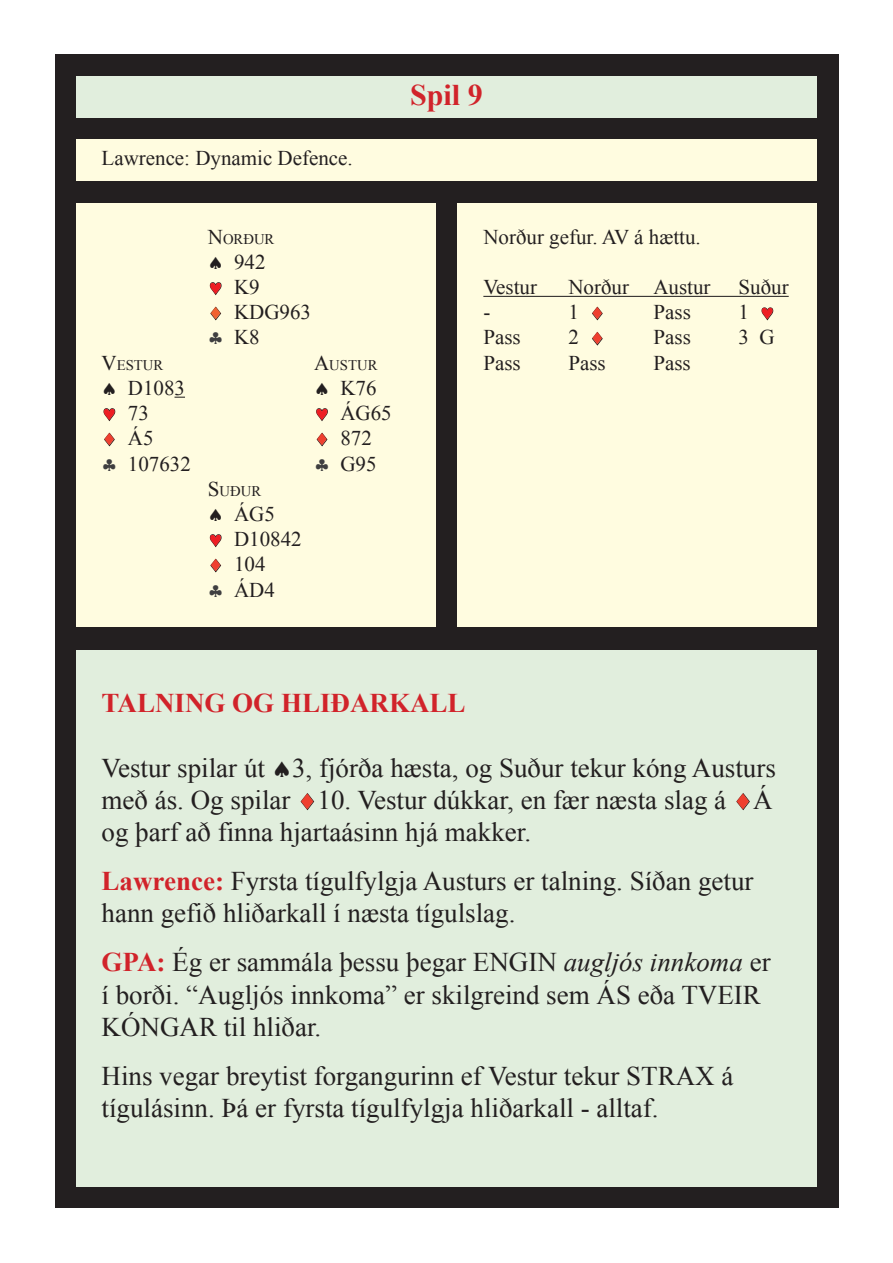
<style>
.page{position:relative;width:893px;height:1263px;background:#fff}
.page>*{position:absolute;margin:0;border:0;box-sizing:border-box;transform-origin:0 0}
.t1{font:700 30px "Times New Roman";color:#d1232a}
.t2{font:27px/32.4px "Times New Roman";color:#231f20}
.t3{font:700 27px "Times New Roman";color:#d1232a}
.t4{font:21px/25.2px "Times New Roman";color:#231f20}
.t5{font:14.7px "Times New Roman";color:#231f20}
.s1{font-size:21px}
.s2{color:#ee1d23}
.s3{color:#f16130}
.s4{color:#3f3f40}
.s5{color:#ef3f2f}
.s6{font-weight:700;color:#d1232a}
.s7{font-style:italic}
</style>
<div class="page">
<div style="left:55px;top:55px;width:783px;height:1153px;background:#231f20"></div>
<div style="left:76px;top:204px;width:359px;height:423px;background:#fffce0"></div>
<svg style="left:209px;top:282px;width:13px;height:14px"></svg>
<svg style="left:210px;top:306px;width:11px;height:15px"></svg>
<svg style="left:103px;top:408px;width:13px;height:14px"></svg>
<svg style="left:316px;top:408px;width:12px;height:13px"></svg>
<svg style="left:104px;top:432px;width:11px;height:15px"></svg>
<svg style="left:316px;top:432px;width:12px;height:15px"></svg>
<svg style="left:209px;top:534px;width:13px;height:14px"></svg>
<svg style="left:210px;top:558px;width:11px;height:15px"></svg>
<div style="left:458px;top:204px;width:359px;height:423px;background:#fffce0"></div>
<hr style="left:483px;top:296px;width:306px;height:1px;background:#231f20">
<svg style="left:592px;top:306px;width:11px;height:15px"></svg>
<svg style="left:761px;top:307px;width:13px;height:14px"></svg>
<svg style="left:592px;top:332px;width:11px;height:14px"></svg>
<div style="left:76px;top:76px;width:741px;height:41px;background:#e1eedd"></div>
<div style="left:76px;top:140px;width:741px;height:41px;background:#fffce0"></div>
<div style="left:76px;top:650px;width:741px;height:537px;background:#e1eedd"></div>
<svg style="left:300px;top:793px;width:14px;height:18px"></svg>
<svg style="left:736px;top:793px;width:14px;height:18px"></svg>
<p class="t4" style="left:102px;top:145px;width:253px">Lawrence: Dynamic Defence.</p>
<p class="t1" style="left:410px;top:74px;width:74px">Spil 9</p>
<p class="t5" style="left:208px;top:229px;width:68px"><span class="s1">N</span>ORÐUR</p>
<p class="t4" style="left:208px;top:249px;width:105px">♠ 942<br><span class="s2">♥</span> K9<br><span class="s3">♦</span> KDG963 <span class="s4">♣</span> K8</p>
<p class="t5" style="left:102px;top:355px;width:63px"><span class="s1">V</span>ESTUR</p>
<p class="t5" style="left:314px;top:355px;width:65px"><span class="s1">A</span>USTUR</p>
<p class="t4" style="left:102px;top:375px;width:85px">♠ D1083</p>
<p class="t4" style="left:314px;top:375px;width:64px">♠ K76</p>
<p class="t4" style="left:102px;top:400px;width:49px"><span class="s2">♥</span> 73</p>
<p class="t4" style="left:314px;top:400px;width:79px"><span class="s2">♥</span> ÁG65</p>
<p class="t4" style="left:102px;top:425px;width:53px"><span class="s5">♦</span> Á5</p>
<p class="t4" style="left:314px;top:425px;width:59px"><span class="s5">♦</span> 872</p>
<p class="t4" style="left:102px;top:450px;width:91px"><span class="s4">♣</span> 107632</p>
<p class="t4" style="left:314px;top:450px;width:64px"><span class="s4">♣</span> G95</p>
<p class="t5" style="left:208px;top:481px;width:55px"><span class="s1">S</span>UÐUR</p>
<p class="t4" style="left:208px;top:501px;width:95px">♠ ÁG5<br><span class="s2">♥</span> D10842 <span class="s5">♦</span> 104<br><span class="s4">♣</span> ÁD4</p>
<p class="t4" style="left:483px;top:224px;width:219px">Norður gefur. AV á hættu.</p>
<p class="t4" style="left:483px;top:274px;width:55px">Vestur</p>
<p class="t4" style="left:568px;top:274px;width:144px">Norður Austur</p>
<p class="t4" style="left:738px;top:274px;width:52px">Suður</p>
<p class="t4" style="left:483px;top:299px;width:8px">-</p>
<p class="t4" style="left:568px;top:299px;width:38px">1 <span class="s5">♦</span></p>
<p class="t4" style="left:653px;top:299px;width:39px">Pass</p>
<p class="t4" style="left:738px;top:299px;width:38px">1 <span class="s2">♥</span></p>
<p class="t4" style="left:483px;top:324px;width:39px">Pass</p>
<p class="t4" style="left:568px;top:324px;width:38px">2 <span class="s5">♦</span></p>
<p class="t4" style="left:653px;top:324px;width:39px">Pass</p>
<p class="t4" style="left:738px;top:324px;width:38px">3 G</p>
<p class="t4" style="left:483px;top:350px;width:39px">Pass</p>
<p class="t4" style="left:568px;top:350px;width:39px">Pass</p>
<p class="t4" style="left:653px;top:350px;width:39px">Pass</p>
<p class="t3" style="left:102px;top:684px;width:366px">TALNING OG HLIÐARKALL</p>
<p class="t2" style="left:102px;top:751px;width:676px;text-align:justify">Vestur spilar út ♠3, fjórða hæsta, og Suður tekur kóng Austurs með ás. Og spilar <span class="s5">♦</span>10. Vestur dúkkar, en fær næsta slag á <span class="s5">♦</span>Á og þarf að finna hjartaásinn hjá makker.</p>
<p class="t2" style="left:102px;top:864px;width:653px"><span class="s6">Lawrence:</span> Fyrsta tígulfylgja Austurs er talning. Síðan getur hann gefið hliðarkall í næsta tígulslag.</p>
<p class="t2" style="left:102px;top:945px;width:671px"><span class="s6">GPA:</span> Ég er sammála þessu þegar ENGIN <span class="s7">augljós innkoma</span> er í borði. “Augljós innkoma” er skilgreind sem ÁS eða TVEIR<br>KÓNGAR til hliðar.</p>
<p class="t2" style="left:102px;top:1059px;width:633px">Hins vegar breytist forgangurinn ef Vestur tekur STRAX á tígulásinn. Þá er fyrsta tígulfylgja hliðarkall - alltaf.</p>
</div>
